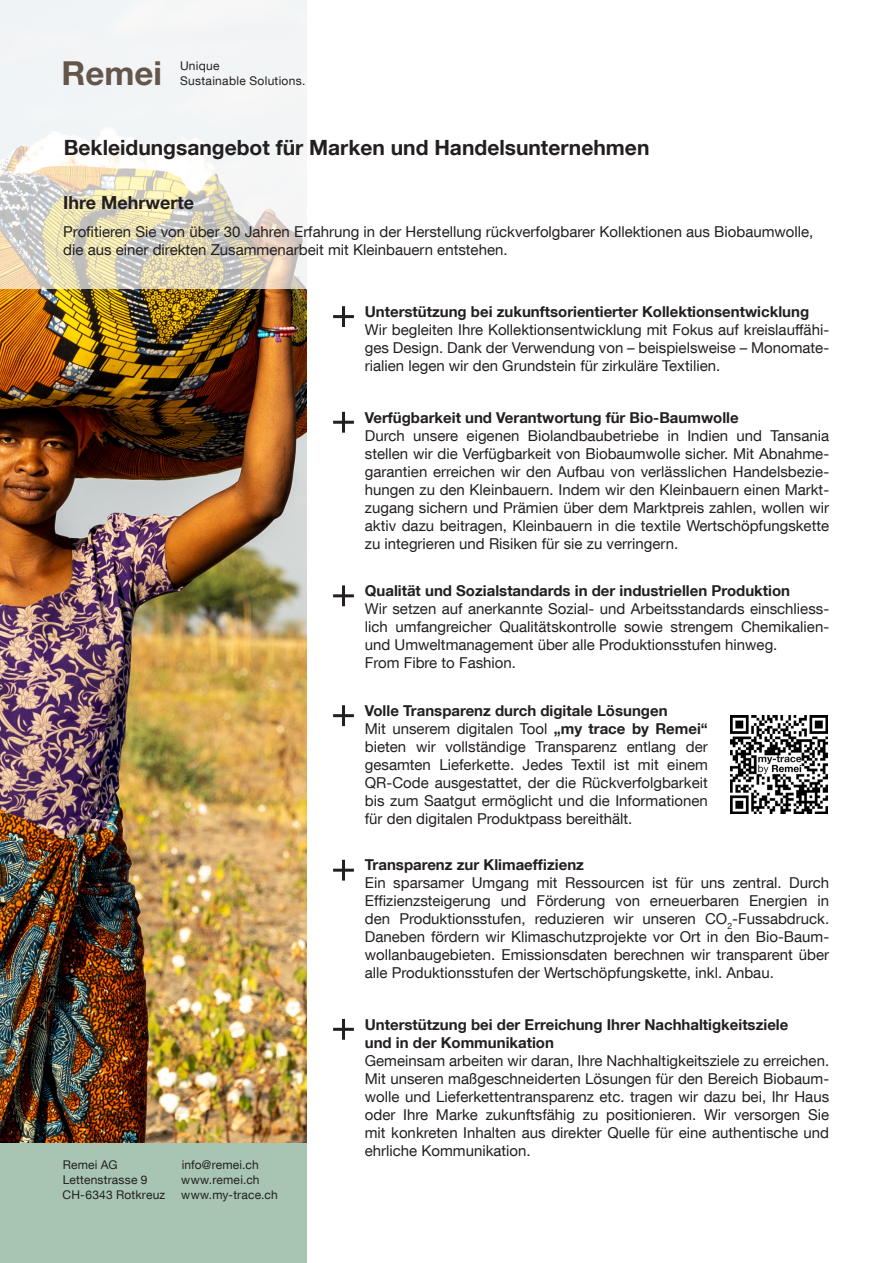
<style>
.page{position:relative;width:893px;height:1263px;background:#fff}
.page>*{position:absolute;margin:0;border:0;box-sizing:border-box;transform-origin:0 0}
.t1{font:700 33.15px "Helvetica Neue LT Std";color:#65564c}
.t2{font:700 21px "Helvetica Neue LT Com";color:#231f20}
.t3{font:700 18px "Helvetica Neue LT Com";color:#231f20}
.t4{font:15px/18px "Helvetica Neue LT Com";color:#231f20;text-align:justify}
.t5{font:700 15px/18px "Helvetica Neue LT Com";color:#231f20}
.t6{font:12px/15px "Helvetica Neue LT Com";letter-spacing:.02em;color:#231f20}
.s1{font-weight:700}
</style>
<div class="page">
<div style="left:0;top:0;width:306px;height:1263px;background:#a7c5b1"></div>
<img style="left:0;top:288px;width:306px;height:855px">
<svg style="left:0;top:0;width:307px;height:288px;fill:#f2f4f5"></svg>
<hr style="left:342px;top:306px;width:3px;height:21px;background:#231f20">
<hr style="left:333px;top:315px;width:21px;height:3px;background:#231f20">
<hr style="left:342px;top:585px;width:3px;height:21px;background:#231f20">
<hr style="left:333px;top:594px;width:21px;height:3px;background:#231f20">
<hr style="left:342px;top:705px;width:3px;height:21px;background:#231f20">
<hr style="left:333px;top:714px;width:21px;height:3px;background:#231f20">
<img style="left:730px;top:716px;width:98px;height:97px">
<hr style="left:342px;top:412px;width:3px;height:21px;background:#231f20">
<hr style="left:333px;top:421px;width:21px;height:3px;background:#231f20">
<hr style="left:342px;top:860px;width:3px;height:20px;background:#231f20">
<hr style="left:333px;top:869px;width:21px;height:3px;background:#231f20">
<hr style="left:342px;top:1019px;width:3px;height:21px;background:#231f20">
<hr style="left:333px;top:1028px;width:21px;height:3px;background:#231f20">
<h1 class="t1" style="left:61px;top:53px;width:102px">Remei</h1>
<p class="t6" style="left:180px;top:58px;width:127px">Unique<br>Sustainable Solutions.</p>
<h2 class="t2" style="left:64px;top:135px;width:587px">Bekleidungsangebot für Marken und Handelsunternehmen</h2>
<p class="t3" style="left:63px;top:192px;width:132px">Ihre Mehrwerte</p>
<p class="t4" style="left:63px;top:222px;width:752px">Profitieren Sie von über 30 Jahren Erfahrung in der Herstellung rückverfolgbarer Kollektionen aus Biobaumwolle, die aus einer direkten Zusammenarbeit mit Kleinbauern entstehen.</p>
<p class="t6" style="left:63px;top:1157px;width:104px">Remei AG<br>Lettenstrasse 9<br>CH-6343 Rotkreuz</p>
<p class="t6" style="left:181px;top:1157px;width:98px">info@remei.ch www.remei.ch www.my-trace.ch</p>
<p class="t5" style="left:365px;top:302px;width:446px">Unterstützung bei zukunftsorientierter Kollektionsentwicklung</p>
<p class="t4" style="left:365px;top:320px;width:466px">Wir begleiten Ihre Kollektionsentwicklung mit Fokus auf kreislauffähi&shy;ges Design. Dank der Verwendung von – beispielsweise – Monomate&shy;rialien legen wir den Grundstein für zirkuläre Textilien.</p>
<p class="t5" style="left:365px;top:408px;width:375px">Verfügbarkeit und Verantwortung für Bio-Baumwolle</p>
<p class="t4" style="left:365px;top:426px;width:466px">Durch unsere eigenen Biolandbaubetriebe in Indien und Tansania stellen wir die Verfügbarkeit von Biobaumwolle sicher. Mit Abnahme&shy;garantien erreichen wir den Aufbau von verlässlichen Handelsbezie&shy;hungen zu den Kleinbauern. Indem wir den Kleinbauern einen Markt&shy;zugang sichern und Prämien über dem Marktpreis zahlen, wollen wir aktiv dazu beitragen, Kleinbauern in die textile Wertschöpfungskette zu integrieren und Risiken für sie zu verringern.</p>
<p class="t5" style="left:365px;top:581px;width:427px">Qualität und Sozialstandards in der industriellen Produktion</p>
<p class="t4" style="left:365px;top:599px;width:466px;text-align:left">Wir setzen auf anerkannte Sozial- und Arbeitsstandards einschliess&shy;lich umfangreicher Qualitätskontrolle sowie strengem Chemikalien&shy;und Umweltmanagement über alle Produktionsstufen hinweg.<br>From Fibre to Fashion.</p>
<p class="t4" style="left:365px;top:701px;width:345px;text-align:left"><span class="s1">Volle Transparenz durch digitale Lösungen<br></span>Mit unserem digitalen Tool <span class="s1">„my trace by Remei“ </span>bieten wir vollständige Transparenz entlang der gesamten Lieferkette. Jedes Textil ist mit einem QR-Code ausgestattet, der die Rückverfolgbarkeit bis zum Saatgut ermöglicht und die Informationen für den digitalen Produktpass bereithält.</p>
<p class="t5" style="left:365px;top:856px;width:221px">Transparenz zur Klimaeffizienz</p>
<p class="t4" style="left:365px;top:874px;width:466px">Ein sparsamer Umgang mit Ressourcen ist für uns zentral. Durch Effizienzsteigerung und Förderung von erneuerbaren Energien in den Produktionsstufen, reduzieren wir unseren CO<sub>2</sub>-Fussabdruck.<br>Daneben fördern wir Klimaschutzprojekte vor Ort in den Bio-Baum&shy;wollanbaugebieten. Emissionsdaten berechnen wir transparent über alle Produktionsstufen der Wertschöpfungskette, inkl. Anbau.</p>
<p class="t5" style="left:365px;top:1015px;width:425px">Unterstützung bei der Erreichung Ihrer Nachhaltigkeitsziele und in der Kommunikation</p>
<p class="t4" style="left:365px;top:1051px;width:466px">Gemeinsam arbeiten wir daran, Ihre Nachhaltigkeitsziele zu erreichen.<br>Mit unseren maßgeschneiderten Lösungen für den Bereich Biobaum&shy;wolle und Lieferkettentransparenz etc. tragen wir dazu bei, Ihr Haus oder Ihre Marke zukunftsfähig zu positionieren. Wir versorgen Sie mit konkreten Inhalten aus direkter Quelle für eine authentische und ehrliche Kommunikation.</p>
</div>
